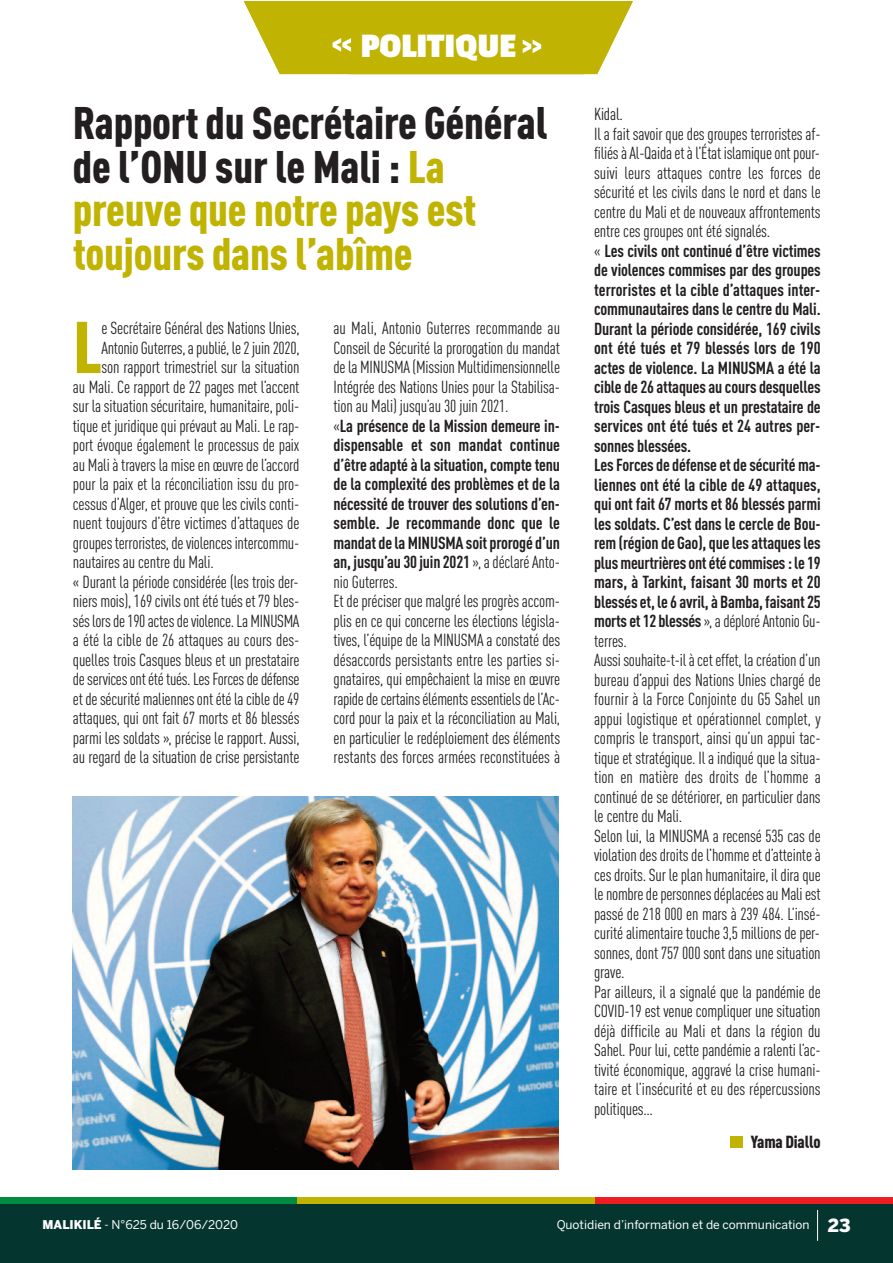
<style>
.page{position:relative;width:893px;height:1263px;background:#fff}
.page>*{position:absolute;margin:0;border:0;box-sizing:border-box;transform-origin:0 0}
.t1{font:900 condensed 72px "DIN Pro";color:#c0b301}
.t2{font:900 condensed 45px/43.5px "DIN Pro";letter-spacing:-.005em;color:#231f20}
.t3{font:700 36px "Passion One";color:#fff}
.t4{font:condensed 17.25px/19.5px "DIN Pro";letter-spacing:-.01em;color:#231f20}
.t5{font:900 condensed 17.25px "DIN Pro";letter-spacing:-.01em;color:#231f20}
.t6{font:12px "Benton Sans";color:#fff}
.s1{color:#c0b301}
.s2{font-weight:700}
.s3{font-weight:900}
.s4{font-weight:900;font-size:18px}
</style>
<div class="page">
<div style="left:0;top:1203px;width:893px;height:60px;background:#05352f"></div>
<div style="left:0;top:1197px;width:298px;height:6px;background:#008b43"></div>
<div style="left:298px;top:1197px;width:297px;height:6px;background:#c0b301"></div>
<div style="left:595px;top:1197px;width:297px;height:6px;background:#ee1d23"></div>
<hr style="left:817px;top:1210px;width:1px;height:31px;background:#fff">
<svg style="left:244px;top:1px;width:389px;height:73px;background:#c6ba19"></svg>
<div style="left:730px;top:1137px;width:13px;height:11px;background:#c0b301"></div>
<img style="left:73px;top:797px;width:486px;height:372px">
<h3 class="t3" style="left:361px;top:27px;width:157px">POLITIQUE</h3>
<h2 class="t2" style="left:73px;top:105px;width:476px">Rapport du Secrétaire Général de l’ONU sur le Mali : <span class="s1">La preuve que notre pays est toujours dans l’abîme</span></h2>
<h1 class="t1" style="left:73px;top:322px;width:31px">L</h1>
<p class="t4" style="left:101px;top:320px;width:200px">e Secrétaire Général des Nations Unies,</p>
<p class="t4" style="left:101px;top:339px;width:200px">Antonio Guterres,apublié, le2juin2020,</p>
<p class="t4" style="left:101px;top:359px;width:200px">son rapport trimestriel sur la situation</p>
<p class="t4" style="left:73px;top:378px;width:228px">au Mali. Ce rapport de 22 pages met l’accent</p>
<p class="t4" style="left:73px;top:398px;width:228px">sur la situation sécuritaire, humanitaire, poli-</p>
<p class="t4" style="left:73px;top:417px;width:228px">tique et juridique qui prévaut au Mali. Le rap-</p>
<p class="t4" style="left:73px;top:437px;width:228px">port évoque également le processus de paix</p>
<p class="t4" style="left:73px;top:456px;width:228px">au Mali à travers la mise en œuvre de l’accord</p>
<p class="t4" style="left:73px;top:476px;width:228px">pour la paix et la réconciliation issu du pro-</p>
<p class="t4" style="left:73px;top:495px;width:228px">cessus d’Alger, et prouve que les civils conti-</p>
<p class="t4" style="left:73px;top:515px;width:228px">nuent toujours d’être victimes d’attaques de</p>
<p class="t4" style="left:73px;top:534px;width:228px">groupesterroristes,deviolencesintercommu-</p>
<p class="t4" style="left:73px;top:554px;width:142px">nautaires au centre du Mali.</p>
<p class="t4" style="left:73px;top:573px;width:227px">« Durant la période considérée (les trois der-</p>
<p class="t4" style="left:73px;top:593px;width:228px">niers mois), 169 civils ont été tués et 79 bles-</p>
<p class="t4" style="left:73px;top:612px;width:228px">séslorsde190actesdeviolence.LaMINUSMA</p>
<p class="t4" style="left:73px;top:632px;width:228px">a été la cible de 26 attaques au cours des-</p>
<p class="t4" style="left:73px;top:651px;width:228px">quelles trois Casques bleus et un prestataire</p>
<p class="t4" style="left:73px;top:671px;width:228px">deservicesontététués.LesForcesdedéfense</p>
<p class="t4" style="left:73px;top:690px;width:228px">etdesécurité maliennesontétélaciblede49</p>
<p class="t4" style="left:73px;top:710px;width:228px">attaques, qui ont fait 67 morts et 86 blessés</p>
<p class="t4" style="left:73px;top:729px;width:228px">parmi les soldats », précise le rapport. Aussi,</p>
<p class="t4" style="left:73px;top:749px;width:228px">au regard de la situation de crise persistante</p>
<p class="t4" style="left:334px;top:320px;width:228px">au Mali, Antonio Guterres recommande au Conseil de Sécurité la prorogation du mandat dela MINUSMA(Mission Multidimensionnelle Intégrée des Nations Unies pour la Stabilisa&shy;tion au Mali) jusqu’au 30 juin 2021.<br>«<span class="s2">La présence de la Mission demeure in&shy;dispensable et son mandat continue d’être adapté à la situation, compte tenu de la complexité des problèmes et de la nécessité de trouver des solutions d’en&shy;semble. Je recommande donc que le mandat delaMINUSMA soit prorogé d’un an, jusqu’au 30 juin 2021</span> », a déclaré Anto&shy;nio Guterres.<br>Et de préciser que malgré les progrès accom&shy;plis en ce qui concerne les élections législa&shy;tives, l’équipe de la MINUSMA a constaté des désaccords persistants entre les parties si&shy;gnataires, qui empêchaient la mise en œuvre rapidedecertainsélémentsessentielsdel’Ac&shy;cord pour la paix et la réconciliation au Mali, en particulier le redéploiement des éléments restants des forces armées reconstituées à</p>
<p class="t4" style="left:594px;top:106px;width:228px">Kidal.<br>Il a fait savoir que des groupes terroristes af&shy;filiésàAl-Qaidaetàl’État islamiqueontpour&shy;suivi leurs attaques contre les forces de sécurité et les civils dans le nord et dans le centre du Mali et de nouveaux affrontements entre ces groupes ont été signalés.<br>« <span class="s2">Les civils ont continué d’être victimes de violences commises par des groupes terroristes et la cible d’attaques inter&shy;communautaires dans le centre du Mali.<br>Durant la période considérée, 169 civils ont été tués et 79 blessés lors de 190 actes de violence. La MINUSMA a été la cible de 26 attaquesau cours desquelles trois Casques bleus et un prestataire de services ont été tués et 24 autres per&shy;sonnes blessées.<br>LesForces de défenseet desécuritéma&shy;liennes ont été la cible de 49 attaques, qui ont fait 67 morts et 86 blessés parmi les soldats. C’est dans le cercle de Bou&shy;rem(région de Gao), quelesattaquesles plusmeurtrièresontétécommises:le 19 mars, à Tarkint, faisant 30 morts et 20 blesséset, le 6 avril,à Bamba,faisant 25 mortset 12 blessés</span>»,adéploréAntonio Gu&shy;terres.<br>Aussisouhaite-t-ilàceteffet, lacréationd’un bureau d’appui des Nations Unies chargé de fournir à la Force Conjointe du G5 Sahel un appui logistique et opérationnel complet, y compris le transport, ainsi qu’un appui tac&shy;tique et stratégique. Il a indiqué que la situa&shy;tion en matière des droits de l’homme a continué de se détériorer, en particulier dans le centre du Mali.<br>Selon lui, la MINUSMA a recensé 535 cas de violation des droits de l’homme et d’atteinte à ces droits. Sur le plan humanitaire, il dira que lenombredepersonnesdéplacéesau Maliest passé de 218 000 en mars à 239 484. L’insé&shy;curité alimentaire touche 3,5 millions de per&shy;sonnes, dont 757 000 sont dans une situation grave.<br>Par ailleurs, il a signalé que la pandémie de COVID-19 est venue compliquer une situation déjà difficile au Mali et dans la région du Sahel. Pour lui, cette pandémie a ralenti l’ac&shy;tivité économique, aggravé la crise humani&shy;taire et l’insécurité et eu des répercussions politiques…</p>
<p class="t5" style="left:751px;top:1135px;width:71px">Yama Diallo</p>
<p class="t6" style="left:43px;top:1218px;width:197px"><span class="s3">MALIKILÉ</span> - N°625 du 16/06/2020</p>
<p class="t6" style="left:557px;top:1218px;width:295px">Quotidien d’information et de communication <span class="s4">23</span></p>
</div>
